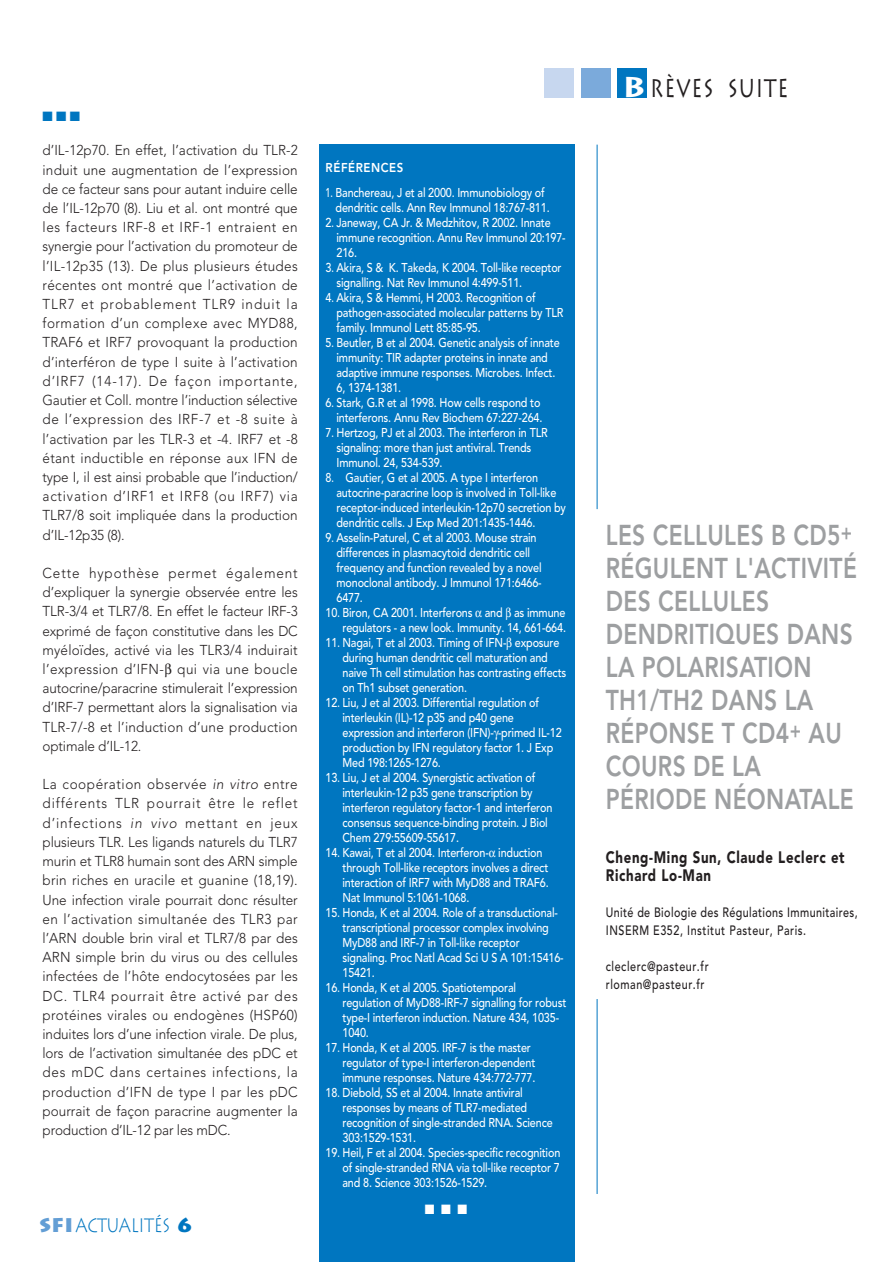
<style>
.page{position:relative;width:893px;height:1262px;background:#fff}
.page>*{position:absolute;margin:0;border:0;box-sizing:border-box;transform-origin:0 0}
.t1{font:800 28.5px/33px "Avenir";letter-spacing:.015em;color:#9d9fa1;scale:.8 1}
.t2{font:25.5px "Lithos";letter-spacing:.05em;color:#231f20;scale:.75 1}
.t3{font:300 19.5px "Lithos";letter-spacing:-.025em;color:#0076c0;scale:.8 1}
.t4{font:900 16.5px/18px "Avenir";letter-spacing:.05em;color:#231f20;scale:.8 1}
.t5{font:300 14.25px/19.2px "Avenir";color:#231f20;text-align:justify;scale:.95 1}
.t6{font:500 13.5px/18px "Avenir";letter-spacing:.05em;color:#231f20;scale:.8 1}
.t7{font:13.5px "Zapf Dingbats";color:#0076c0}
.t8{font:13.5px "Zapf Dingbats";color:#fff;scale:.95 1}
.t9{font:500 12.75px/15px "Avenir";letter-spacing:-.015em;color:#fff;scale:.85 1}
.t10{font:500 12.75px/15px "Avenir";letter-spacing:-.015em;color:#fff;scale:.7 1}
.t11{font:800 12.75px "Avenir";letter-spacing:.05em;color:#fff;scale:.9 1}
.s1{font-style:italic}
.s2{font-weight:900;color:#639ed5}
.s3{font-weight:900}
.s4{font-weight:700;font-size:28.5px;color:#fff}
</style>
<div class="page">
<div style="left:544px;top:68px;width:30px;height:30px;background:#c7d7ef"></div>
<div style="left:580px;top:68px;width:30px;height:30px;background:#7baadb"></div>
<div style="left:617px;top:68px;width:29px;height:30px;background:#0076c0"></div>
<div style="left:319px;top:145px;width:255px;height:1116px;background:#0076c0"></div>
<hr style="left:596px;top:145px;width:1px;height:364px;background:#0076c0">
<hr style="left:596px;top:999px;width:1px;height:195px;background:#0076c0">
<p class="t7" style="left:43px;top:110px;width:39px">■ ■ ■</p>
<p class="t5" style="left:43px;top:142px;width:270px">d’IL-12p70. En effet, l’activation du TLR-2 induit une augmentation de l’expression de ce facteur sans pour autant induire celle de l’IL-12p70 (8). Liu et al. ont montré que les facteurs IRF-8 et IRF-1 entraient en synergie pour l’activation du promoteur de l’IL-12p35 (13). De plus plusieurs études récentes ont montré que l’activation de TLR7 et probablement TLR9 induit la formation d’un complexe avec MYD88, TRAF6 et IRF7 provoquant la production d’interféron de type I suite à l’activation d’IRF7 (14-17). De façon importante, Gautier et Coll. montre l’induction sélective de l’expression des IRF-7 et -8 suite à l’activation par les TLR-3 et -4. IRF7 et -8 étant inductible en réponse aux IFN de type I, il est ainsi probable que l’induction/ activation d’IRF1 et IRF8 (ou IRF7) via TLR7/8 soit impliquée dans la production d’IL-12p35 (8).</p>
<p class="t5" style="left:43px;top:564px;width:270px">Cette hypothèse permet également d’expliquer la synergie observée entre les TLR-3/4 et TLR7/8. En effet le facteur IRF-3 exprimé de façon constitutive dans les DC myéloïdes, activé via les TLR3/4 induirait l’expression d’IFN- qui via une boucle autocrine/paracrine stimulerait l’expression d’IRF-7 permettant alors la signalisation via TLR-7/-8 et l’induction d’une production optimale d’IL-12.</p>
<p class="t5" style="left:43px;top:776px;width:270px">La coopération observée <span class="s1">in vitro</span> entre différents TLR pourrait être le reflet d’infections <span class="s1">in vivo</span> mettant en jeux plusieurs TLR. Les ligands naturels du TLR7 murin et TLR8 humain sont des ARN simple brin riches en uracile et guanine (18,19).<br>Une infection virale pourrait donc résulter en l’activation simultanée des TLR3 par l’ARN double brin viral et TLR7/8 par des ARN simple brin du virus ou des cellules infectées de l’hôte endocytosées par les DC. TLR4 pourrait être activé par des protéines virales ou endogènes (HSP60) induites lors d’une infection virale. De plus, lors de l’activation simultanée des pDC et des mDC dans certaines infections, la production d’IFN de type I par les pDC pourrait de façon paracrine augmenter la production d’IL-12 par les mDC.</p>
<h3 class="t3" style="left:39px;top:1213px;width:192px"><span class="s2">SFI</span>ACTUALITÉS <span class="s3">6</span></h3>
<p class="t11" style="left:325px;top:162px;width:88px">RÉFÉRENCES</p>
<p class="t10" style="left:335px;top:186px;width:307px;text-indent:-10px">1. Banchereau, J et al 2000. Immunobiology of dendritic cells. Ann Rev Immunol 18:767-811.</p>
<p class="t9" style="left:336px;top:216px;width:271px;text-indent:-11px">2. Janeway, CA Jr. &amp; Medzhitov, R 2002. Innate immune recognition. Annu Rev Immunol 20:197-<br>216.</p>
<p class="t9" style="left:336px;top:261px;width:266px;text-indent:-11px">3. Akira, S &amp; K. Takeda, K 2004. Toll-like receptor signalling. Nat Rev Immunol 4:499-511.</p>
<p class="t9" style="left:336px;top:291px;width:268px;text-indent:-11px">4. Akira, S &amp; Hemmi, H 2003. Recognition of pathogen-associated molecular patterns by TLR family. Immunol Lett 85:85-95.</p>
<p class="t9" style="left:336px;top:336px;width:264px;text-indent:-11px">5. Beutler, B et al 2004. Genetic analysis of innate immunity: TIR adapter proteins in innate and adaptive immune responses. Microbes. Infect.<br>6, 1374-1381.</p>
<p class="t9" style="left:325px;top:396px;width:257px;text-align:right">6. Stark, G.R et al 1998. How cells respond to interferons. Annu Rev Biochem 67:227-264.</p>
<p class="t9" style="left:336px;top:426px;width:250px;text-indent:-11px">7. Hertzog, PJ et al 2003. The interferon in TLR signaling: more than just antiviral. Trends<br>Immunol. 24, 534-539.</p>
<p class="t9" style="left:336px;top:471px;width:271px;text-indent:-11px">8. Gautier, G et al 2005. A type I interferon autocrine-paracrine loop is involved in Toll-like receptor-induced interleukin-12p70 secretion by dendritic cells. J Exp Med 201:1435-1446.</p>
<p class="t9" style="left:336px;top:531px;width:243px;text-indent:-11px">9. Asselin-Paturel, C et al 2003. Mouse strain differences in plasmacytoid dendritic cell frequency and function revealed by a novel monoclonal antibody. J Immunol 171:6466- 6477.</p>
<p class="t9" style="left:325px;top:606px;width:284px;text-align:right">10. Biron, CA 2001. Interferons and as immune regulators - a new look. Immunity. 14, 661-664.</p>
<p class="t9" style="left:342px;top:636px;width:265px;text-indent:-17px">11. Nagai, T et al 2003. Timing of IFN- exposure during human dendritic cell maturation and naive Th cell stimulation has contrasting effects on Th1 subset generation.</p>
<p class="t9" style="left:342px;top:696px;width:259px;text-indent:-17px">12. Liu, J et al 2003. Differential regulation of interleukin (IL)-12 p35 and p40 gene expression and interferon (IFN)- -primed IL-12 production by IFN regulatory factor 1. J Exp Med 198:1265-1276.</p>
<p class="t9" style="left:342px;top:771px;width:248px;text-indent:-17px">13. Liu, J et al 2004. Synergistic activation of interleukin-12 p35 gene transcription by interferon regulatory factor-1 and interferon consensus sequence-binding protein. J Biol Chem 279:55609-55617.</p>
<p class="t9" style="left:342px;top:846px;width:244px;text-indent:-17px">14. Kawai, T et al 2004. Interferon- induction through Toll-like receptors involves a direct interaction of IRF7 with MyD88 and TRAF6.<br>Nat Immunol 5:1061-1068.</p>
<p class="t9" style="left:342px;top:906px;width:262px;text-indent:-17px">15. Honda, K et al 2004. Role of a transductional&shy;transcriptional processor complex involving MyD88 and IRF-7 in Toll-like receptor signaling. Proc Natl Acad Sci U S A 101:15416- 15421.</p>
<p class="t9" style="left:342px;top:981px;width:265px;text-indent:-17px">16. Honda, K et al 2005. Spatiotemporal regulation of MyD88-IRF-7 signalling for robust type-I interferon induction. Nature 434, 1035- 1040.</p>
<p class="t9" style="left:342px;top:1041px;width:228px;text-indent:-17px">17. Honda, K et al 2005. IRF-7 is the master regulator of type-I interferon-dependent immune responses. Nature 434:772-777.</p>
<p class="t9" style="left:342px;top:1086px;width:249px;text-indent:-17px">18. Diebold, SS et al 2004. Innate antiviral responses by means of TLR7-mediated recognition of single-stranded RNA. Science 303:1529-1531.</p>
<p class="t9" style="left:342px;top:1146px;width:258px;text-align:justify;text-indent:-17px">19. Heil, F et al 2004. Species-specific recognition of single-stranded RNA via toll-like receptor 7 and 8. Science 303:1526-1529.</p>
<p class="t8" style="left:425px;top:1203px;width:46px">■ ■ ■</p>
<h2 class="t2" style="left:622px;top:73px;width:223px"><span class="s4">B</span>RÈVES SUITE</h2>
<h1 class="t1" style="left:606px;top:521px;width:315px">LES CELLULES B CD5<sup>+<br></sup>RÉGULENT L'ACTIVITÉ<br>DES CELLULES<br>DENDRITIQUES DANS<br>LA POLARISATION<br>TH1/TH2 DANS LA<br>RÉPONSE T CD4<sup>+</sup> AU<br>COURS DE LA<br>PÉRIODE NÉONATALE</h1>
<p class="t4" style="left:606px;top:849px;width:300px">Cheng-Ming Sun, Claude Leclerc et<br>Richard Lo-Man</p>
<p class="t6" style="left:606px;top:905px;width:316px">Unité de Biologie des Régulations Immunitaires,<br>INSERM E352, Institut Pasteur, Paris.</p>
<p class="t6" style="left:606px;top:959px;width:130px">cleclerc@pasteur.fr rloman@pasteur.fr</p>
</div>
